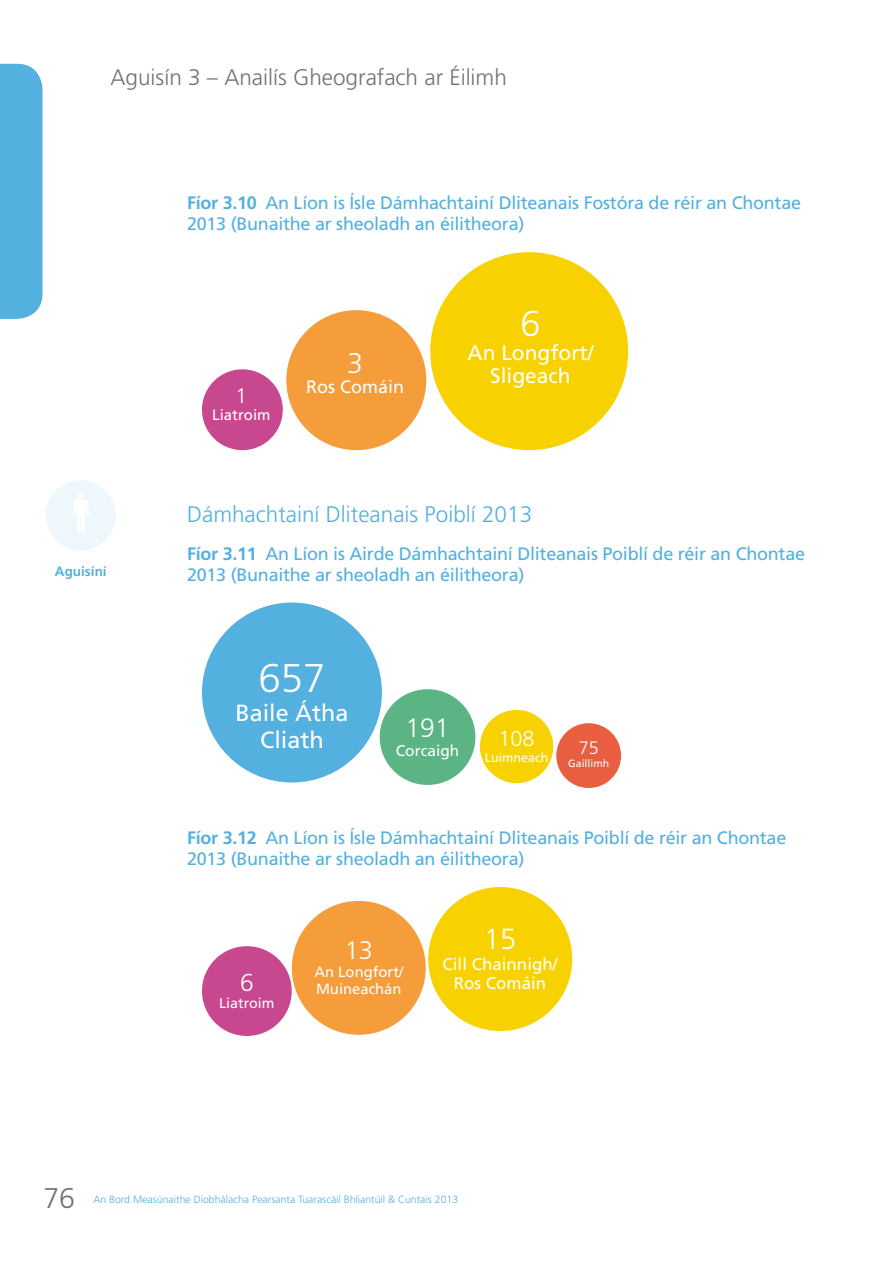
<style>
.page{position:relative;width:893px;height:1263px;background:#fff}
.page>*{position:absolute;margin:0;border:0;box-sizing:border-box;transform-origin:0 0}
.t1{font:300 40.2px "Frutiger LT Std";color:#fff}
.t2{font:300 36px "Frutiger LT Std";color:#fff}
.t3{font:300 29.1px "Frutiger LT Std";color:#fff}
.t4{font:300 28.5px "Frutiger LT Std";color:#707173}
.t5{font:300 28.5px "Frutiger LT Std";color:#fff}
.t6{font:300 26.55px "Frutiger LT Std";color:#fff}
.t7{font:300 25.35px "Frutiger LT Std";color:#fff}
.t8{font:300 24.45px "Frutiger LT Std";color:#fff}
.t9{font:23.4px/27px "Frutiger LT Std";color:#fff;text-align:center}
.Head_IB{font:300 22.5px "Frutiger LT Std";color:#707173}
.Head_II_7-7{font:300 22.5px "Frutiger LT Std";color:#53b0df}
.t10{font:300 21.6px "Frutiger LT Std";color:#fff}
.t11{font:21px/23.1px "Frutiger LT Std";color:#fff;text-align:center}
.t12{font:300 21px "Frutiger LT Std";color:#fff}
.Head_III{font:18px/21px "Frutiger LT Std";letter-spacing:-.015em;color:#53b0df}
.t13{font:18px "Frutiger LT Std";color:#fff}
.t14{font:300 18px "Frutiger LT Std";color:#fff}
.t15{font:16.95px "Frutiger LT Std";color:#fff}
.t16{font:15.45px "Frutiger LT Std";color:#fff}
.t17{font:15px "Frutiger LT Std";color:#fff}
.t18{font:14.85px/17.1px "Frutiger LT Std";color:#fff}
.t19{font:14.25px "Frutiger LT Std";color:#fff}
.t20{font:700 13.5px "Frutiger LT Std";color:#53b0df}
.t21{font:12.6px "Frutiger LT Std";color:#fff}
.t22{font:300 10.5px "Frutiger LT Std";color:#53b0df}
.t23{font:10.5px "Frutiger LT Std";color:#fff}
.s1{font-weight:700}
</style>
<div class="page">
<div style="left:46px;top:480px;width:70px;height:70px;background:#eef7fb;border-radius:50%"></div>
<svg style="left:73px;top:492px;width:16px;height:41px"></svg>
<div style="left:0;top:64px;width:43px;height:255px;background:#53b0df"></div>
<div style="left:430px;top:252px;width:198px;height:198px;background:#f7d200;border-radius:99px"></div>
<div style="left:286px;top:310px;width:140px;height:140px;background:#f49d3a;border-radius:70px"></div>
<div style="left:202px;top:369px;width:81px;height:81px;background:#c84890;border-radius:40px"></div>
<div style="left:556px;top:723px;width:65px;height:65px;background:#e95d41;border-radius:32px"></div>
<div style="left:480px;top:710px;width:73px;height:73px;background:#f7d200;border-radius:37px"></div>
<div style="left:380px;top:689px;width:95px;height:96px;background:#5ab483;border-radius:48px"></div>
<div style="left:202px;top:602px;width:180px;height:180px;background:#53b0df;border-radius:90px"></div>
<div style="left:428px;top:887px;width:144px;height:144px;background:#f7d200;border-radius:72px"></div>
<div style="left:202px;top:946px;width:90px;height:90px;background:#c84890;border-radius:45px"></div>
<div style="left:292px;top:901px;width:134px;height:134px;background:#f49d3a;border-radius:67px"></div>
<p class="Head_IB" style="left:111px;top:64px;width:398px">Aguisín 3 – Anailís Gheografach ar Éilimh</p>
<p class="Head_III" style="left:187px;top:192px;width:615px"><span class="s1">Fíor 3.10</span> An Líon is Ísle Dámhachtainí Dliteanais Fostóra de réir an Chontae<br>2013 (Bunaithe ar sheoladh an éilitheora)</p>
<p class="t20" style="left:55px;top:563px;width:53px">Aguisíní</p>
<p class="t12" style="left:236px;top:383px;width:13px">1</p>
<p class="t17" style="left:212px;top:406px;width:60px">Liatroim</p>
<p class="t5" style="left:347px;top:347px;width:17px">3</p>
<p class="t13" style="left:306px;top:376px;width:100px">Ros Comáin</p>
<p class="t2" style="left:520px;top:303px;width:22px">6</p>
<p class="t11" style="left:468px;top:341px;width:128px">An Longfort/<br>Sligeach</p>
<p class="Head_II_7-7" style="left:187px;top:501px;width:347px">Dámhachtainí Dliteanais Poiblí 2013</p>
<p class="Head_III" style="left:187px;top:543px;width:619px"><span class="s1">Fíor 3.11</span> An Líon is Airde Dámhachtainí Dliteanais Poiblí de réir an Chontae<br>2013 (Bunaithe ar sheoladh an éilitheora)</p>
<p class="t1" style="left:258px;top:655px;width:68px">657</p>
<p class="t9" style="left:235px;top:699px;width:115px">Baile Átha<br>Cliath</p>
<p class="t6" style="left:405px;top:712px;width:46px">191</p>
<p class="t16" style="left:396px;top:741px;width:65px">Corcaigh</p>
<p class="t10" style="left:499px;top:726px;width:38px">108</p>
<p class="t21" style="left:485px;top:750px;width:65px">Luimneach</p>
<p class="t14" style="left:579px;top:737px;width:22px">75</p>
<p class="t23" style="left:568px;top:757px;width:42px">Gaillimh</p>
<p class="Head_III" style="left:187px;top:828px;width:601px"><span class="s1">Fíor 3.12</span> An Líon is Ísle Dámhachtainí Dliteanais Poiblí de réir an Chontae<br>2013 (Bunaithe ar sheoladh an éilitheora)</p>
<p class="t3" style="left:484px;top:922px;width:34px">15</p>
<p class="t15" style="left:443px;top:954px;width:116px">Cill Chainnigh/</p>
<p class="t7" style="left:345px;top:936px;width:30px">13</p>
<p class="t18" style="left:314px;top:963px;width:90px">An Longfort/<br>Muineachán</p>
<p class="t8" style="left:240px;top:968px;width:15px">6</p>
<p class="t15" style="left:454px;top:973px;width:94px">Ros Comáin</p>
<p class="t19" style="left:219px;top:995px;width:57px">Liatroim</p>
<h3 class="t4" style="left:43px;top:1182px;width:33px">76</h3>
<p class="t22" style="left:94px;top:1194px;width:366px">An Bord Measúnaithe Díobhálacha Pearsanta Tuarascáil Bhliantúil &amp; Cuntais 2013</p>
</div>
